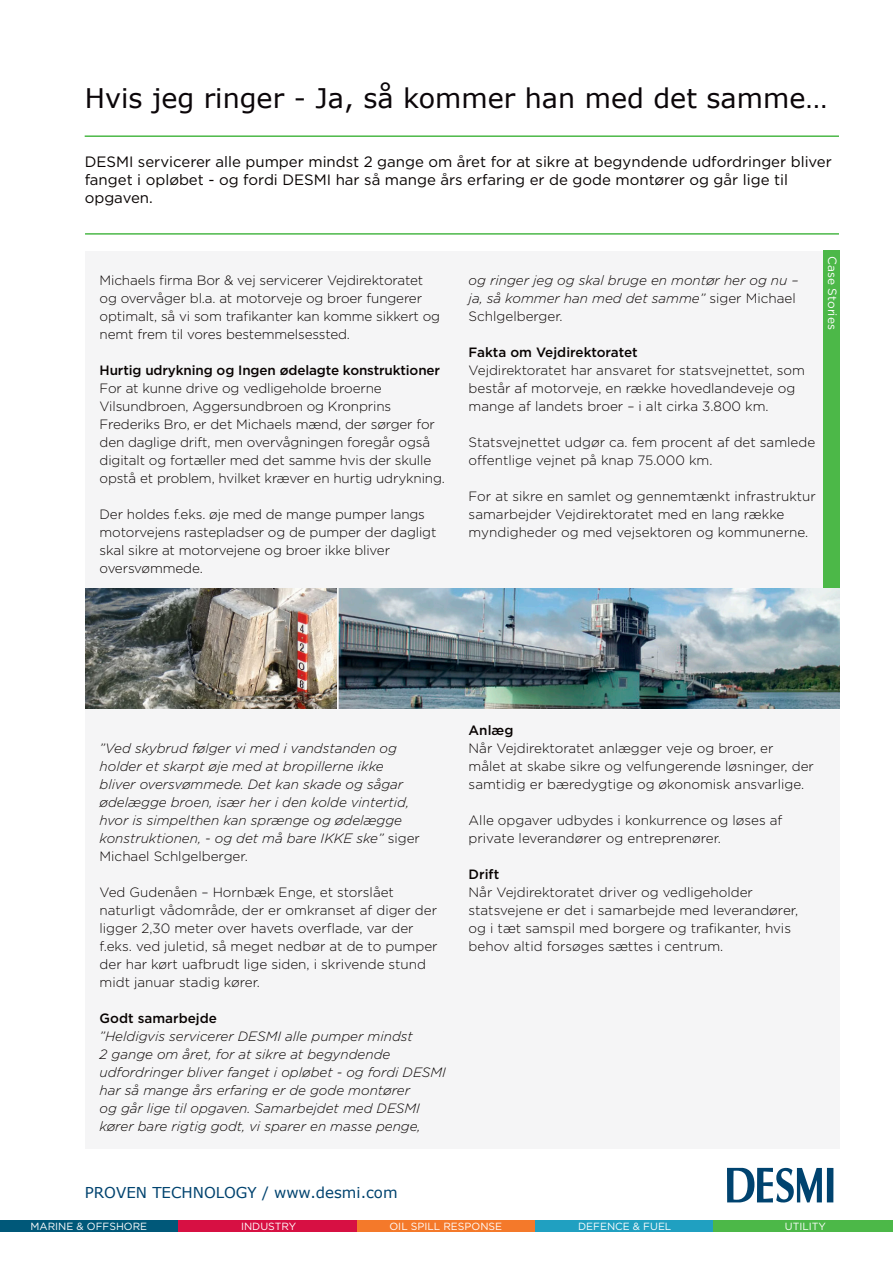
<style>
.page{position:relative;width:893px;height:1263px;background:#fff}
.page>*{position:absolute;margin:0;border:0;box-sizing:border-box;transform-origin:0 0}
.t1{font:27px "Verdana";color:#0b0609}
.t2{font:15px/18px "Gotham";color:#080302}
.t3{font:15px "Verdana";color:#00436f}
.t4{font:300 13.5px/18px "Gotham";letter-spacing:-.005em;color:#080302}
.t5{font:italic 300 13.5px/18px "Gotham";color:#080302}
.t6{font:500 13.5px "Gotham";letter-spacing:-.01em;color:#080302}
.t7{font:12px "Gotham";color:#fff}
.t8{font:10.35px "Gotham";color:#fff}
.s1{font-style:normal}
</style>
<div class="page">
<div style="left:85px;top:251px;width:754px;height:898px;background:#f5f5f6"></div>
<div style="left:827px;top:1168px;width:6px;height:34px;background:#00436f"></div>
<svg style="left:727px;top:1168px;width:95px;height:34px"></svg>
<hr style="left:85px;top:135px;width:754px;height:2px;background:#4cb848">
<hr style="left:85px;top:233px;width:754px;height:2px;background:#4cb848">
<div style="left:823px;top:251px;width:16px;height:338px;background:#4cb848"></div>
<div style="left:356px;top:1220px;width:179px;height:12px;background:#f4792a"></div>
<div style="left:535px;top:1220px;width:178px;height:12px;background:#20a0c1"></div>
<div style="left:178px;top:1220px;width:178px;height:12px;background:#d71043"></div>
<div style="left:713px;top:1220px;width:180px;height:12px;background:#4cb848"></div>
<div style="left:0;top:1220px;width:178px;height:12px;background:#005879"></div>
<img style="left:85px;top:589px;width:754px;height:119px">
<p class="t1" style="left:85px;top:80px;width:744px">Hvis jeg ringer - Ja, så kommer han med det samme…</p>
<p class="t2" style="left:85px;top:153px;width:749px">DESMI servicerer alle pumper mindst 2 gange om året for at sikre at begyndende udfordringer bliver fanget i opløbet - og fordi DESMI har så mange års erfaring er de gode montører og går lige til opgaven.</p>
<p class="t4" style="left:100px;top:271px;width:342px">Michaels firma Bor &amp; vej servicerer Vejdirektoratet og overvåger bl.a. at motorveje og broer fungerer optimalt, så vi som trafikanter kan komme sikkert og nemt frem til vores bestemmelsessted.</p>
<p class="t6" style="left:100px;top:361px;width:342px">Hurtig udrykning og Ingen ødelagte konstruktioner</p>
<p class="t4" style="left:100px;top:379px;width:347px">For at kunne drive og vedligeholde broerne Vilsundbroen, Aggersundbroen og Kronprins Frederiks Bro, er det Michaels mænd, der sørger for den daglige drift, men overvågningen foregår også digitalt og fortæller med det samme hvis der skulle opstå et problem, hvilket kræver en hurtig udrykning.</p>
<p class="t4" style="left:100px;top:505px;width:338px">Der holdes f.eks. øje med de mange pumper langs motorvejens rastepladser og de pumper der dagligt skal sikre at motorvejene og broer ikke bliver oversvømmede.</p>
<p class="t5" style="left:469px;top:271px;width:331px">og ringer jeg og skal bruge en montør her og nu – ja, så kommer han med det samme” <span class="s1">siger Michael<br>Schlgelberger.</span></p>
<p class="t6" style="left:469px;top:343px;width:171px">Fakta om Vejdirektoratet</p>
<p class="t4" style="left:469px;top:361px;width:338px">Vejdirektoratet har ansvaret for statsvejnettet, som består af motorveje, en række hovedlandeveje og mange af landets broer – i alt cirka 3.800 km.</p>
<p class="t4" style="left:469px;top:433px;width:348px">Statsvejnettet udgør ca. fem procent af det samlede offentlige vejnet på knap 75.000 km.</p>
<p class="t4" style="left:469px;top:487px;width:349px">For at sikre en samlet og gennemtænkt infrastruktur samarbejder Vejdirektoratet med en lang række myndigheder og med vejsektoren og kommunerne.</p>
<p class="t7" style="left:840px;top:256px;width:75px;rotate:90deg">Case Stories</p>
<p class="t5" style="left:100px;top:739px;width:322px">”Ved skybrud følger vi med i vandstanden og holder et skarpt øje med at bropillerne ikke bliver oversvømmede. Det kan skade og sågar ødelægge broen, især her i den kolde vintertid, hvor is simpelthen kan sprænge og ødelægge konstruktionen, - og det må bare IKKE ske” <span class="s1">siger Michael Schlgelberger.</span></p>
<p class="t4" style="left:100px;top:883px;width:340px">Ved Gudenåen – Hornbæk Enge, et storslået naturligt vådområde, der er omkranset af diger der ligger 2,30 meter over havets overflade, var der f.eks. ved juletid, så meget nedbør at de to pumper der har kørt uafbrudt lige siden, i skrivende stund midt januar stadig kører.</p>
<p class="t6" style="left:100px;top:1009px;width:119px">Godt samarbejde</p>
<p class="t5" style="left:100px;top:1027px;width:348px">”Heldigvis servicerer DESMI alle pumper mindst<br>2 gange om året, for at sikre at begyndende udfordringer bliver fanget i opløbet - og fordi DESMI har så mange års erfaring er de gode montører<br>og går lige til opgaven. Samarbejdet med DESMI kører bare rigtig godt, vi sparer en masse penge,</p>
<p class="t3" style="left:85px;top:1183px;width:314px">PROVEN TECHNOLOGY / www.desmi.com</p>
<p class="t6" style="left:469px;top:721px;width:46px">Anlæg</p>
<p class="t4" style="left:469px;top:739px;width:347px">Når Vejdirektoratet anlægger veje og broer, er målet at skabe sikre og velfungerende løsninger, der samtidig er bæredygtige og økonomisk ansvarlige.</p>
<p class="t4" style="left:469px;top:811px;width:315px">Alle opgaver udbydes i konkurrence og løses af private leverandører og entreprenører.</p>
<p class="t6" style="left:469px;top:865px;width:32px">Drift</p>
<p class="t4" style="left:469px;top:883px;width:331px">Når Vejdirektoratet driver og vedligeholder statsvejene er det i samarbejde med leverandører, og i tæt samspil med borgere og trafikanter, hvis behov altid forsøges sættes i centrum.</p>
<p class="t8" style="left:31px;top:1219px;width:118px">MARINE &amp; OFFSHORE</p>
<p class="t8" style="left:241px;top:1219px;width:57px">INDUSTRY</p>
<p class="t8" style="left:389px;top:1219px;width:114px">OIL SPILL RESPONSE</p>
<p class="t8" style="left:578px;top:1219px;width:95px">DEFENCE &amp; FUEL</p>
<p class="t8" style="left:785px;top:1219px;width:43px">UTILITY</p>
</div>
